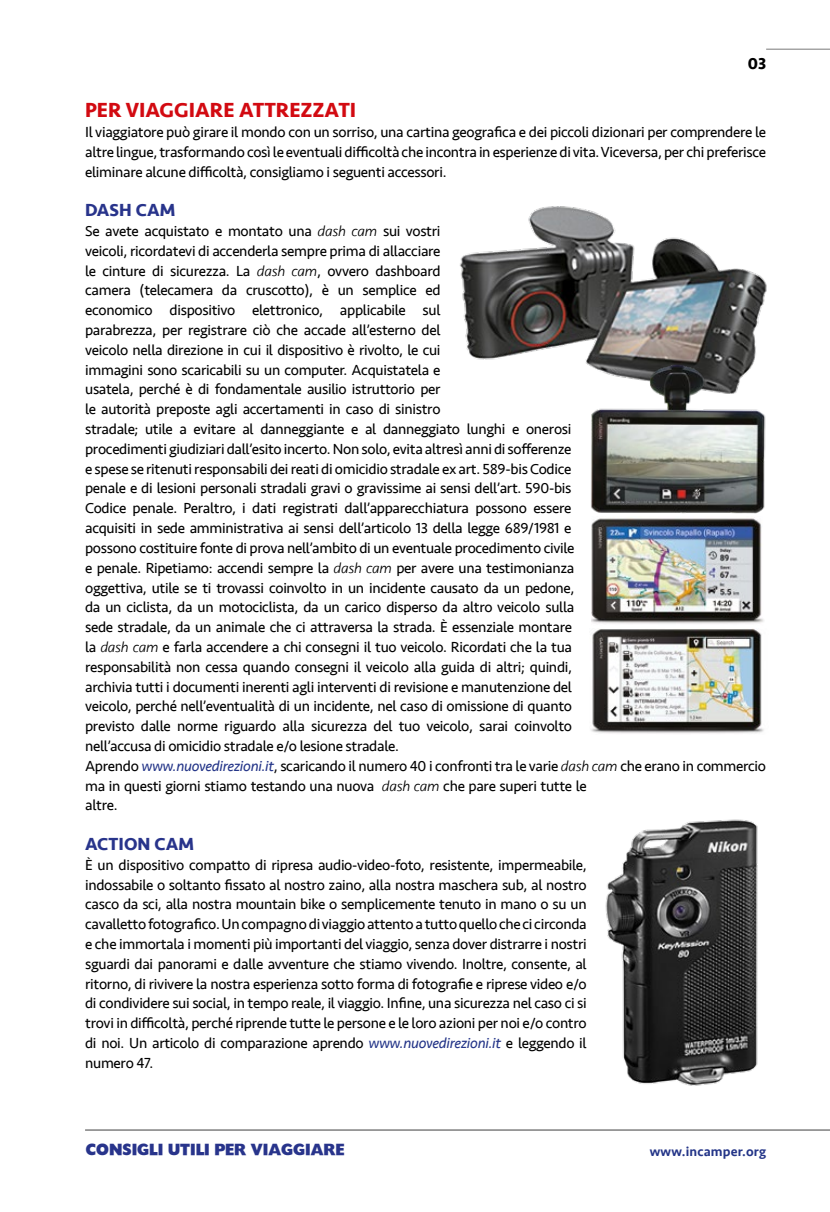
<style>
.page{position:relative;width:830px;height:1212px;background:#fff}
.page>*{position:absolute;margin:0;border:0;box-sizing:border-box;transform-origin:0 0}
.t1{font:700 21px "Seravek";color:#d20a11}
.t2{font:700 18px "Seravek";color:#28348b}
.t3{font:700 16.5px "Seravek";color:#000}
.t4{font:15px/19.8px "Seravek";letter-spacing:-.02em;color:#000;text-align:justify}
.t5{font:15px "Headline NEWS";letter-spacing:-.045em;color:#28348b}
.t6{font:500 13.5px "Seravek";letter-spacing:.01em;color:#243588}
.s1{font-weight:300;font-style:italic}
.s2{font-style:italic;color:#243588}
</style>
<div class="page">
<hr style="left:765px;top:49px;width:64px;height:1px;background:#878787">
<hr style="left:85px;top:1129px;width:744px;height:1px;background:#878787">
<img style="left:605px;top:819px;width:153px;height:267px">
<img style="left:459px;top:206px;width:308px;height:159px">
<img style="left:591px;top:628px;width:173px;height:106px">
<img style="left:591px;top:518px;width:173px;height:106px">
<img style="left:588px;top:362px;width:179px;height:152px">
<p class="t3" style="left:747px;top:51px;width:20px">03</p>
<h1 class="t1" style="left:85px;top:93px;width:272px">PER VIAGGIARE ATTREZZATI</h1>
<p class="t4" style="left:85px;top:122px;width:682px">Il viaggiatore può girare il mondo con un sorriso, una cartina geografica e dei piccoli dizionari per comprendere le altre lingue, trasformando così le eventuali difficoltà che incontra in esperienze di vita. Viceversa, per chi preferisce eliminare alcune difficoltà, consigliamo i seguenti accessori.</p>
<p class="t2" style="left:85px;top:196px;width:92px">DASH CAM</p>
<p class="t4" style="left:85px;top:221px;width:682px;text-align:left">Se avete acquistato e montato una <span class="s1">dash cam</span> sui vostri<br>veicoli, ricordatevi di accenderla sempre prima di allacciare<br>le cinture di sicurezza. La <span class="s1">dash cam</span>, ovvero dashboard<br>camera (telecamera da cruscotto), è un semplice ed<br>economico dispositivo elettronico, applicabile sul<br>parabrezza, per registrare ciò che accade all’esterno del<br>veicolo nella direzione in cui il dispositivo è rivolto, le cui<br>immagini sono scaricabili su un computer. Acquistatela e<br>usatela, perché è di fondamentale ausilio istruttorio per<br>le autorità preposte agli accertamenti in caso di sinistro<br>stradale; utile a evitare al danneggiante e al danneggiato lunghi e onerosi<br>procedimenti giudiziari dall’esito incerto. Non solo, evita altresì anni di sofferenze<br>e spese se ritenuti responsabili dei reati di omicidio stradale ex art. 589-bis Codice<br>penale e di lesioni personali stradali gravi o gravissime ai sensi dell’art. 590-bis<br>Codice penale. Peraltro, i dati registrati dall’apparecchiatura possono essere<br>acquisiti in sede amministrativa ai sensi dell’articolo 13 della legge 689/1981 e<br>possono costituire fonte di prova nell’ambito di un eventuale procedimento civile<br>e penale. Ripetiamo: accendi sempre la <span class="s1">dash cam</span> per avere una testimonianza<br>oggettiva, utile se ti trovassi coinvolto in un incidente causato da un pedone,<br>da un ciclista, da un motociclista, da un carico disperso da altro veicolo sulla<br>sede stradale, da un animale che ci attraversa la strada. È essenziale montare<br>la <span class="s1">dash cam</span> e farla accendere a chi consegni il tuo veicolo. Ricordati che la tua<br>responsabilità non cessa quando consegni il veicolo alla guida di altri; quindi,<br>archivia tutti i documenti inerenti agli interventi di revisione e manutenzione del<br>veicolo, perché nell’eventualità di un incidente, nel caso di omissione di quanto<br>previsto dalle norme riguardo alla sicurezza del tuo veicolo, sarai coinvolto<br>nell’accusa di omicidio stradale e/o lesione stradale.<br>Aprendo <span class="s2">www.nuovedirezioni.it</span>, scaricando il numero 40 i confronti tra le varie <span class="s1">dash cam</span> che erano in commercio ma in questi giorni stiamo testando una nuova <span class="s1">dash cam</span> che pare superi tutte le<br>altre.</p>
<p class="t2" style="left:85px;top:829px;width:110px">ACTION CAM</p>
<p class="t4" style="left:85px;top:855px;width:503px">È un dispositivo compatto di ripresa audio-video-foto, resistente, impermeabile, indossabile o soltanto fissato al nostro zaino, alla nostra maschera sub, al nostro casco da sci, alla nostra mountain bike o semplicemente tenuto in mano o su un cavalletto fotografico. Un compagno di viaggio attento a tutto quello che ci circonda e che immortala i momenti più importanti del viaggio, senza dover distrarre i nostri sguardi dai panorami e dalle avventure che stiamo vivendo. Inoltre, consente, al ritorno, di rivivere la nostra esperienza sotto forma di fotografie e riprese video e/o di condividere sui social, in tempo reale, il viaggio. Infine, una sicurezza nel caso ci si trovi in difficoltà, perché riprende tutte le persone e le loro azioni per noi e/o contro di noi. Un articolo di comparazione aprendo <span class="s2">www.nuovedirezioni.it</span> e leggendo il numero 47.</p>
<p class="t5" style="left:85px;top:1143px;width:261px">CONSIGLI UTILI PER VIAGGIARE</p>
<p class="t6" style="left:649px;top:1143px;width:118px">www.incamper.org</p>
</div>
